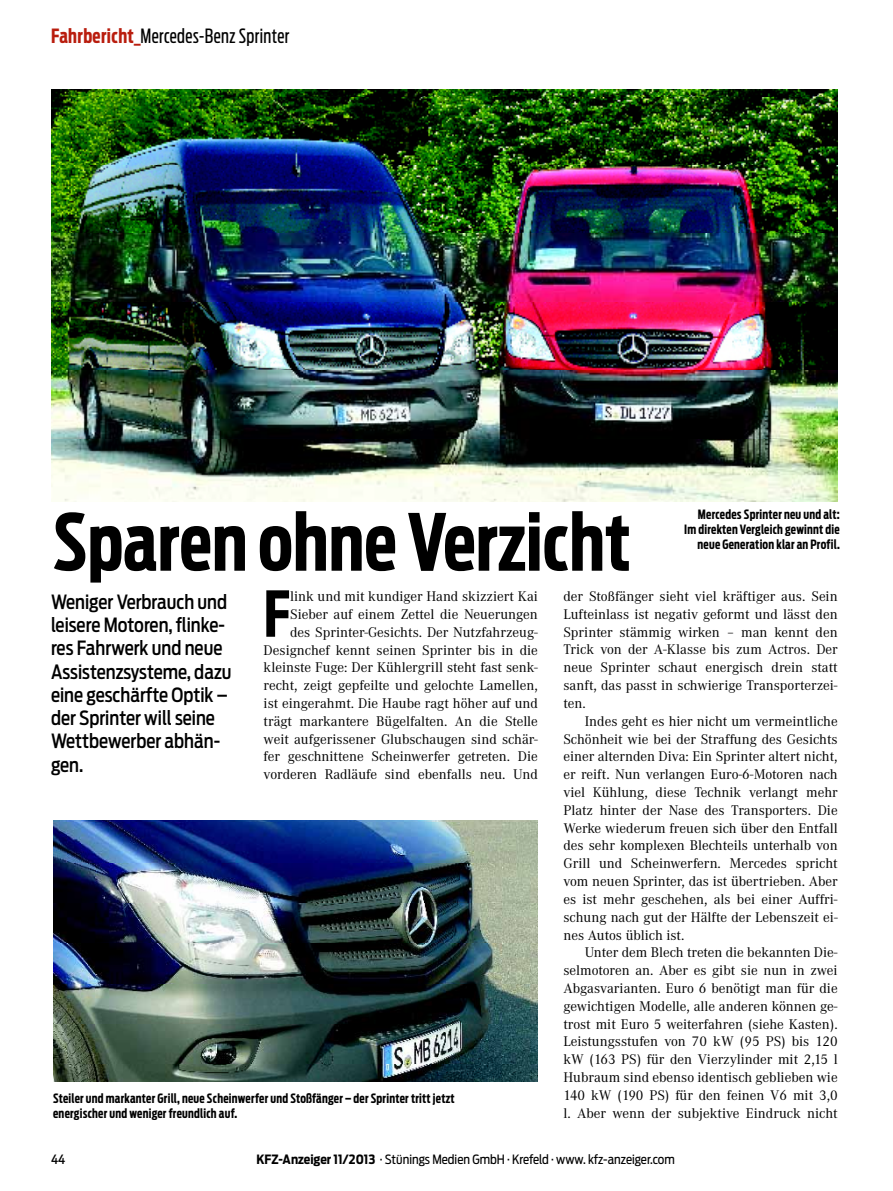
<style>
.page{position:relative;width:893px;height:1191px;background:#fff}
.page>*{position:absolute;margin:0;border:0;box-sizing:border-box;transform-origin:0 0}
.t1{font:700 78px "Antenna Extra Cond";letter-spacing:.005em;color:#000}
.t2{font:700 62.7px "Antenna Extra Cond";color:#000}
.t3{font:500 19.5px/23.2px "Antenna Cond";color:#000;scale:.95 1}
.t4{font:19.5px "Antenna Extra Cond";letter-spacing:.02em;color:#000}
.t5{font:14.55px/17.9px "Corporate A";color:#000;text-align:justify}
.t6{font:700 12.75px/15px "Antenna Extra Cond";letter-spacing:.02em;color:#000;text-align:right}
.t7{font:12.75px "Antenna Cond";color:#000}
.t8{font:500 12.75px "Antenna Cond";color:#000}
.s1{font-weight:700;color:#b91d0e}
.s2{font-weight:700}
</style>
<div class="page">
<img style="left:51px;top:89px;width:787px;height:412px">
<img style="left:53px;top:821px;width:485px;height:260px">
<h3 class="t4" style="left:51px;top:24px;width:240px"><span class="s1">Fahrbericht_</span>Mercedes-Benz Sprinter</h3>
<p class="t6" style="left:684px;top:506px;width:157px">Mercedes Sprinter neu und alt:<br>Im direkten Vergleich gewinnt die neue Generation klar an Profil.</p>
<h1 class="t1" style="left:53px;top:496px;width:579px">Sparen ohne Verzicht</h1>
<h3 class="t3" style="left:51px;top:590px;width:191px">Weniger Verbrauch und leisere Motoren, flinke&shy;res Fahrwerk und neue<br>Assistenzsysteme, dazu eine geschärfte Optik – der Sprinter will seine<br>Wettbewerber abhän&shy;gen.</h3>
<h2 class="t2" style="left:264px;top:576px;width:28px">F</h2>
<p class="t5" style="left:264px;top:587px;width:276px;text-align:right">link und mit kundiger Hand skizziert Kai Sieber auf einem Zettel die Neuerungen<br>des Sprinter-Gesichts. Der Nutzfahrzeug-Designchef kennt seinen Sprinter bis in die kleinste Fuge: Der Kühlergrill steht fast senk&shy;recht, zeigt gepfeilte und gelochte Lamellen, ist eingerahmt. Die Haube ragt höher auf und trägt markantere Bügelfalten. An die Stelle weit aufgerissener Glubschaugen sind schär&shy;fer geschnittene Scheinwerfer getreten. Die vorderen Radläufe sind ebenfalls neu. Und</p>
<p class="t5" style="left:563px;top:587px;width:276px">der Stoßfänger sieht viel kräftiger aus. Sein Lufteinlass ist negativ geformt und lässt den Sprinter stämmig wirken – man kennt den Trick von der A-Klasse bis zum Actros. Der neue Sprinter schaut energisch drein statt sanft, das passt in schwierige Transporterzei&shy;ten.</p>
<p class="t5" style="left:563px;top:712px;width:276px;text-indent:21px">Indes geht es hier nicht um vermeintliche Schönheit wie bei der Straffung des Gesichts einer alternden Diva: Ein Sprinter altert nicht, er reift. Nun verlangen Euro-6-Motoren nach viel Kühlung, diese Technik verlangt mehr Platz hinter der Nase des Transporters. Die Werke wiederum freuen sich über den Entfall des sehr komplexen Blechteils unterhalb von Grill und Scheinwerfern. Mercedes spricht vom neuen Sprinter, das ist übertrieben. Aber es ist mehr geschehen, als bei einer Auffri&shy;schung nach gut der Hälfte der Lebenszeit ei&shy;nes Autos üblich ist.</p>
<p class="t5" style="left:563px;top:944px;width:276px;text-indent:21px">Unter dem Blech treten die bekannten Die&shy;selmotoren an. Aber es gibt sie nun in zwei Abgasvarianten. Euro 6 benötigt man für die gewichtigen Modelle, alle anderen können ge&shy;trost mit Euro 5 weiterfahren (siehe Kasten).<br>Leistungsstufen von 70 kW (95 PS) bis 120 kW (163 PS) für den Vierzylinder mit 2,15 l Hubraum sind ebenso identisch geblieben wie 140 kW (190 PS) für den feinen V6 mit 3,0 l. Aber wenn der subjektive Eindruck nicht</p>
<p class="t6" style="left:53px;top:1090px;width:403px;text-align:left">Steiler und markanter Grill, neue Scheinwerfer und Stoßfänger – der Sprinter tritt jetzt energischer und weniger freundlich auf.</p>
<p class="t7" style="left:256px;top:1151px;width:420px"><span class="s2">KFZ-Anzeiger 11/2013</span> · Stünings Medien GmbH · Krefeld · www. kfz-anzeiger.com</p>
<p class="t8" style="left:51px;top:1151px;width:16px">44</p>
</div>
